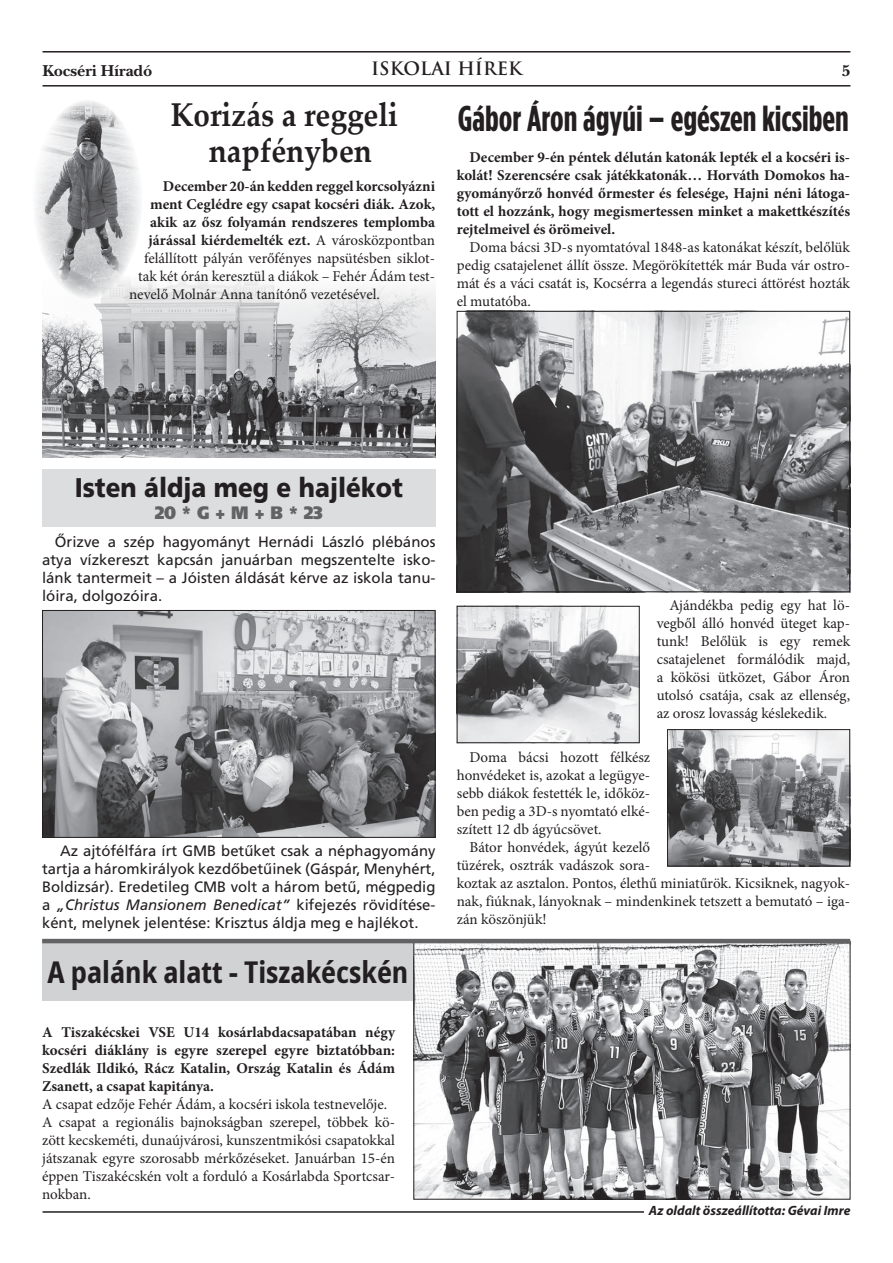
<style>
.page{position:relative;width:893px;height:1263px;background:#fff}
.page>*{position:absolute;margin:0;border:0;box-sizing:border-box;transform-origin:0 0}
.t1{font:700 36px "Gotham Condensed";color:#231f20}
.t2{font:700 33px/36px "Palatino Linotype";color:#231f20;text-align:center;scale:.9 1}
.t3{font:700 condensed 30px "Noto Sans";color:#231f20}
.t4{font:900 27px "Frutiger LT Pro";color:#231f20;scale:.9 1}
.t5{font:700 18px "Trajan Pro";color:#231f20}
.t6{font:900 18px "Frutiger LT Pro";color:#636366;scale:.9 1}
.t7{font:700 16.5px "New Baskerville CE";color:#231f20}
.t8{font:15px/18px "Minion Pro";color:#231f20;text-align:justify}
.t9{font:700 15px/18px "Minion Pro";color:#231f20;text-align:justify}
.t10{font:15px/18px "Frutiger LT Pro";color:#231f20;text-align:justify}
.t11{font:italic 700 13.5px "Myriad Pro";color:#231f20}
.s1{font-weight:400}
.s2{font-style:italic}
</style>
<div class="page">
<hr style="left:43px;top:1211px;width:807px;height:2px;background:#231f20">
<hr style="left:43px;top:51px;width:807px;height:2px;background:#231f20">
<hr style="left:43px;top:85px;width:807px;height:2px;background:#231f20">
<div style="left:42px;top:941px;width:372px;height:60px;background:#d1d2d4"></div>
<img style="left:42px;top:279px;width:393px;height:178px">
<img style="left:36px;top:101px;width:106px;height:198px">
<img style="left:669px;top:731px;width:179px;height:133px">
<div style="left:667px;top:729px;width:183px;height:137px;border:1px solid #231f20"></div>
<img style="left:459px;top:313px;width:389px;height:277px">
<div style="left:457px;top:311px;width:393px;height:281px;border:1px solid #231f20"></div>
<img style="left:459px;top:608px;width:179px;height:133px">
<div style="left:457px;top:606px;width:183px;height:137px;border:1px solid #231f20"></div>
<img style="left:44px;top:612px;width:389px;height:224px">
<div style="left:42px;top:610px;width:393px;height:228px;border:1px solid #231f20"></div>
<img style="left:415px;top:943px;width:433px;height:254px">
<div style="left:42px;top:469px;width:393px;height:58px;background:#dcdddf"></div>
<hr style="left:42px;top:939px;width:808px;height:4px;background:#636366">
<div style="left:644px;top:1204px;width:206px;height:10px;background:#fff"></div>
<p class="t5" style="left:371px;top:57px;width:152px">ISKOLAI HÍREK</p>
<h2 class="t2" style="left:171px;top:96px;width:254px">Korizás a reggeli napfényben</h2>
<p class="t9" style="left:163px;top:177px;width:274px">December 20-án kedden reggel korcsolyázni</p>
<p class="t9" style="left:150px;top:195px;width:287px">ment Ceglédre egy csapat kocséri diák. Azok,</p>
<p class="t9" style="left:150px;top:213px;width:287px">akik az ősz folyamán rendszeres templomba</p>
<p class="t9" style="left:149px;top:231px;width:288px">járással kiérdemelték ezt. <span class="s1">A városközpontban</span></p>
<p class="t8" style="left:144px;top:249px;width:293px">felállított pályán verőfényes napsütésben siklot-</p>
<p class="t8" style="left:138px;top:267px;width:298px">tak két órán keresztül a diákok – Fehér Ádám test-</p>
<p class="t8" style="left:129px;top:285px;width:252px">nevelő Molnár Anna tanítónő vezetésével.</p>
<p class="t7" style="left:43px;top:61px;width:111px">Kocséri Híradó</p>
<p class="t7" style="left:842px;top:61px;width:10px">5</p>
<h1 class="t1" style="left:458px;top:97px;width:392px">Gábor Áron ágyúi – egészen kicsiben</h1>
<p class="t9" style="left:457px;top:148px;width:395px;text-indent:13px">December 9-én péntek délután katonák lepték el a kocséri is&shy;kolát! Szerencsére csak játékkatonák… Horváth Domokos ha&shy;gyományőrző honvéd őrmester és felesége, Hajni néni látoga&shy;tott el hozzánk, hogy megismertessen minket a makettkészítés rejtelmeivel és örömeivel.</p>
<p class="t8" style="left:457px;top:238px;width:395px;text-indent:13px">Doma bácsi 3D-s nyomtatóval 1848-as katonákat készít, belőlük pedig csatajelenet állít össze. Megörökítették már Buda vár ostro&shy;mát és a váci csatát is, Kocsérra a legendás stureci áttörést hozták el mutatóba.</p>
<h3 class="t4" style="left:75px;top:471px;width:366px">Isten áldja meg e hajlékot</h3>
<p class="t6" style="left:155px;top:502px;width:188px">20 * G + M + B * 23</p>
<p class="t10" style="left:42px;top:532px;width:395px;text-indent:13px">Őrizve a szép hagyományt Hernádi László plébános atya vízkereszt kapcsán januárban megszentelte isko&shy;lánk tantermeit – a Jóisten áldását kérve az iskola tanu&shy;lóira, dolgozóira.</p>
<p class="t10" style="left:42px;top:842px;width:395px;text-indent:18px">Az ajtófélfára írt GMB betűket csak a néphagyomány tartja a háromkirályok kezdőbetűinek (Gáspár, Menyhért, Boldizsár). Eredetileg CMB volt a három betű, mégpedig a <span class="s2">„Christus Mansionem Benedicat”</span> kifejezés rövidítése&shy;ként, melynek jelentése: Krisztus áldja meg e hajlékot.</p>
<h3 class="t3" style="left:48px;top:950px;width:362px">A palánk alatt - Tiszakécskén</h3>
<p class="t9" style="left:42px;top:1023px;width:354px">A Tiszakécskei VSE U14 kosárlabdacsapatában négy kocséri diáklány is egyre szerepel egyre biztatóbban:<br>Szedlák Ildikó, Rácz Katalin, Ország Katalin és Ádám Zsanett, a csapat kapitánya.</p>
<p class="t8" style="left:42px;top:1095px;width:354px;text-align:left">A csapat edzője Fehér Ádám, a kocséri iskola testnevelője.<br>A csapat a regionális bajnokságban szerepel, többek kö&shy;zött kecskeméti, dunaújvárosi, kunszentmikósi csapatokkal játszanak egyre szorosabb mérkőzéseket. Januárban 15-én éppen Tiszakécskén volt a forduló a Kosárlabda Sportcsar&shy;nokban.</p>
<p class="t8" style="left:657px;top:596px;width:195px;text-indent:13px">Ajándékba pedig egy hat lö&shy;vegből álló honvéd üteget kap&shy;tunk! Belőlük is egy remek csatajelenet formálódik majd, a kökösi ütközet, Gábor Áron utolsó csatája, csak az ellenség, az orosz lovasság késlekedik.</p>
<p class="t8" style="left:457px;top:748px;width:195px;text-indent:13px">Doma bácsi hozott félkész honvédeket is, azokat a legügye&shy;sebb diákok festették le, időköz&shy;ben pedig a 3D-s nyomtató elké&shy;szített 12 db ágyúcsövet.</p>
<p class="t8" style="left:457px;top:838px;width:395px;text-align:left;text-indent:13px">Bátor honvédek, ágyút kezelő<br>tüzérek, osztrák vadászok sora-<br>koztak az asztalon. Pontos, élethű miniatűrök. Kicsiknek, nagyok&shy;nak, fiúknak, lányoknak – mindenkinek tetszett a bemutató – iga&shy;zán köszönjük!</p>
<p class="t11" style="left:649px;top:1201px;width:203px">Az oldalt összeállította: Gévai Imre</p>
</div>
